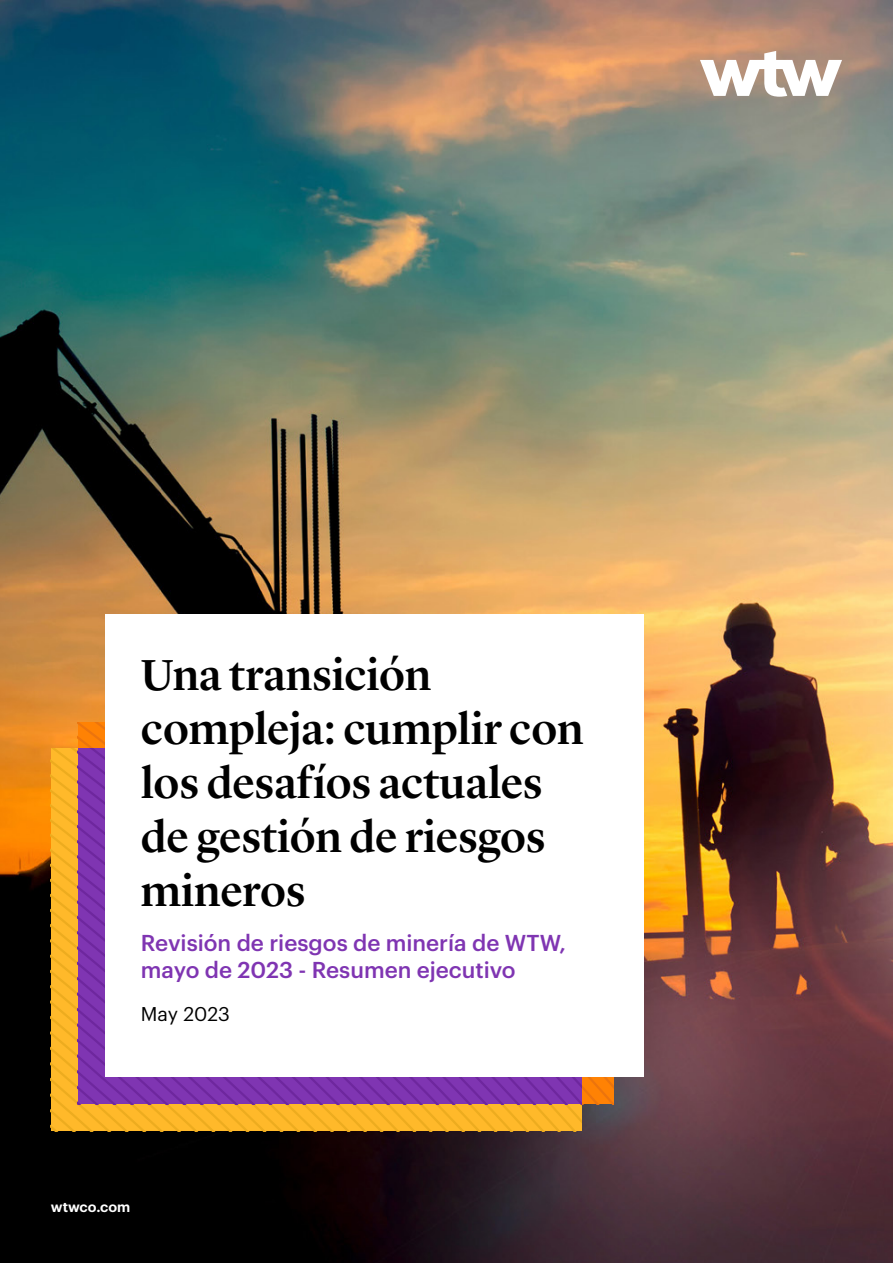
<style>
.page{position:relative;width:893px;height:1263px;background:#fff}
.page>*{position:absolute;margin:0;border:0;box-sizing:border-box;transform-origin:0 0}
.t1{font:500 45px/54px "Lyon Display";color:#000}
.t2{font:500 22.5px/27px "Graphik";color:#7f35b2}
.t3{font:19.5px "Graphik";color:#000}
.t4{font:600 14.25px "Graphik";color:#fff}
</style>
<div class="page">
<img style="left:0;top:0;width:893px;height:1263px">
<svg style="left:51px;top:722px;width:562px;height:409px"></svg>
<div style="left:105px;top:614px;width:539px;height:463px;background:#fff"></div>
<svg style="left:700px;top:51px;width:142px;height:46px"></svg>
<p class="t1" style="left:141px;top:644px;width:444px">Una transición compleja: cumplir con los desafíos actuales de gestión de riesgos mineros</p>
<p class="t2" style="left:141px;top:927px;width:427px">Revisión de riesgos de minería de WTW, mayo de 2023 - Resumen ejecutivo</p>
<p class="t3" style="left:141px;top:999px;width:90px">May 2023</p>
<p class="t4" style="left:51px;top:1196px;width:81px">wtwco.com</p>
</div>
